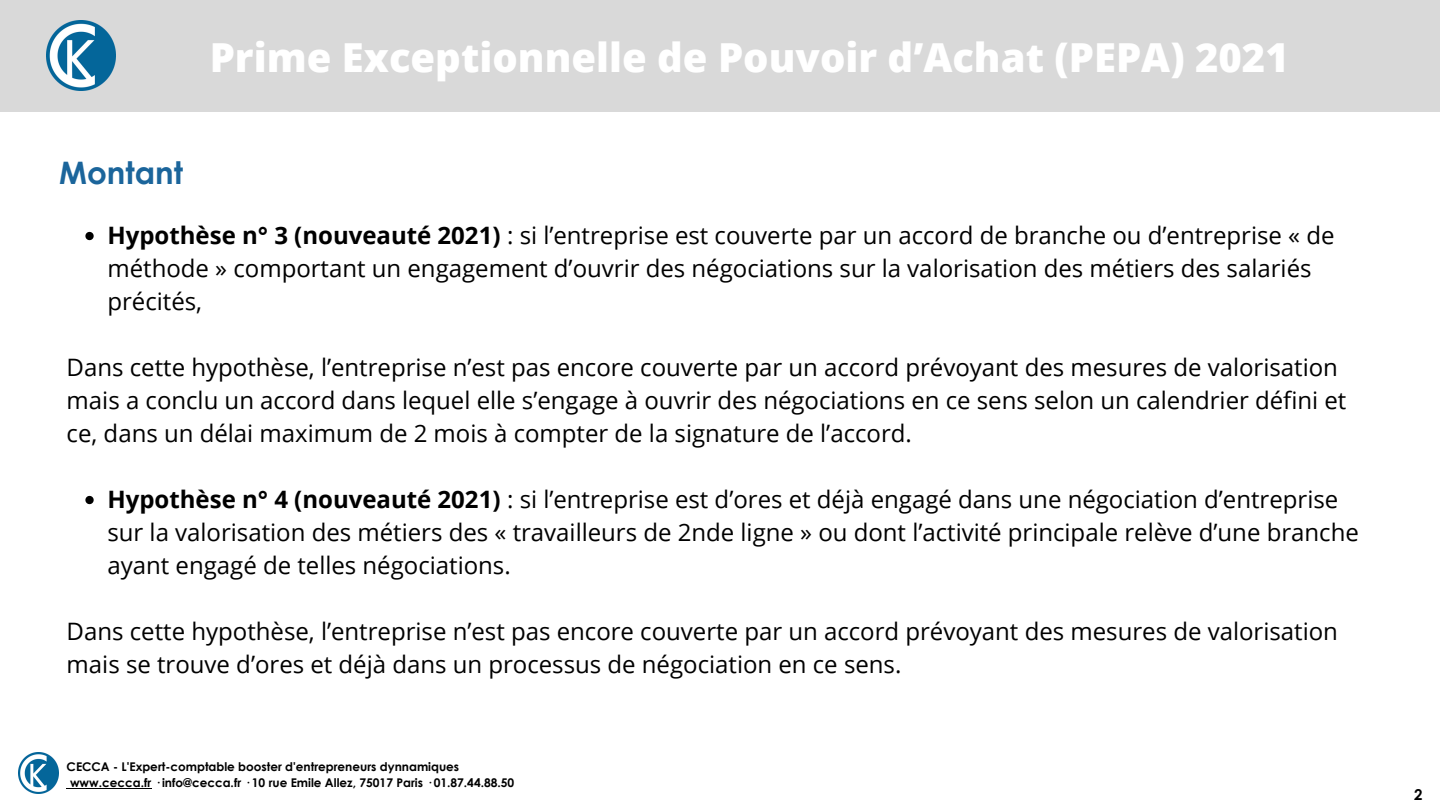
<style>
.page{position:relative;width:1440px;height:810px;background:#fff}
.page>*{position:absolute;margin:0;border:0;box-sizing:border-box;transform-origin:0 0}
.t1{font:800 40px "Open Sans";color:#fff}
.t2{font:700 31px "Century Gothic";color:#1b659b}
.t3{font:24px/33px "Open Sans";color:#000}
.t4{font:700 15px "Century Gothic";color:#000}
.t5{font:700 12px "Century Gothic";color:#000}
.s1{font-weight:700}
</style>
<div class="page">
<div style="left:0;top:0;width:1440px;height:112px;background:#d9d9d9"></div>
<img style="left:46px;top:21px;width:70px;height:70px">
<hr style="left:70px;top:788px;width:81px;height:1px;background:#000">
<img style="left:18px;top:753px;width:41px;height:40px">
<svg style="left:85px;top:232px;width:9px;height:8px"></svg>
<svg style="left:85px;top:496px;width:9px;height:8px"></svg>
<p class="t1" style="left:210px;top:30px;width:1081px">Prime Exceptionnelle de Pouvoir d’Achat (PEPA) 2021</p>
<p class="t2" style="left:59px;top:152px;width:125px">Montant</p>
<p class="t3" style="left:107px;top:218px;width:1229px"><span class="s1">Hypothèse n° 3 (nouveauté 2021)</span> : si l’entreprise est couverte par un accord de branche ou d’entreprise « de méthode » comportant un engagement d’ouvrir des négociations sur la valorisation des métiers des salariés précités,</p>
<p class="t3" style="left:67px;top:350px;width:1281px">Dans cette hypothèse, l’entreprise n’est pas encore couverte par un accord prévoyant des mesures de valorisation mais a conclu un accord dans lequel elle s’engage à ouvrir des négociations en ce sens selon un calendrier défini et ce, dans un délai maximum de 2 mois à compter de la signature de l’accord.</p>
<p class="t3" style="left:107px;top:482px;width:1253px"><span class="s1">Hypothèse n° 4 (nouveauté 2021)</span> : si l’entreprise est d’ores et déjà engagé dans une négociation d’entreprise sur la valorisation des métiers des « travailleurs de 2nde ligne » ou dont l’activité principale relève d’une branche ayant engagé de telles négociations.</p>
<p class="t3" style="left:67px;top:614px;width:1273px">Dans cette hypothèse, l’entreprise n’est pas encore couverte par un accord prévoyant des mesures de valorisation mais se trouve d’ores et déjà dans un processus de négociation en ce sens.</p>
<p class="t5" style="left:67px;top:759px;width:394px">CECCA - L'Expert-comptable booster d'entrepreneurs dynnamiques</p>
<p class="t5" style="left:70px;top:775px;width:446px">www.cecca.fr · info@cecca.fr · 10 rue Emile Allez, 75017 Paris · 01.87.44.88.50</p>
<p class="t4" style="left:1414px;top:785px;width:10px">2</p>
</div>
